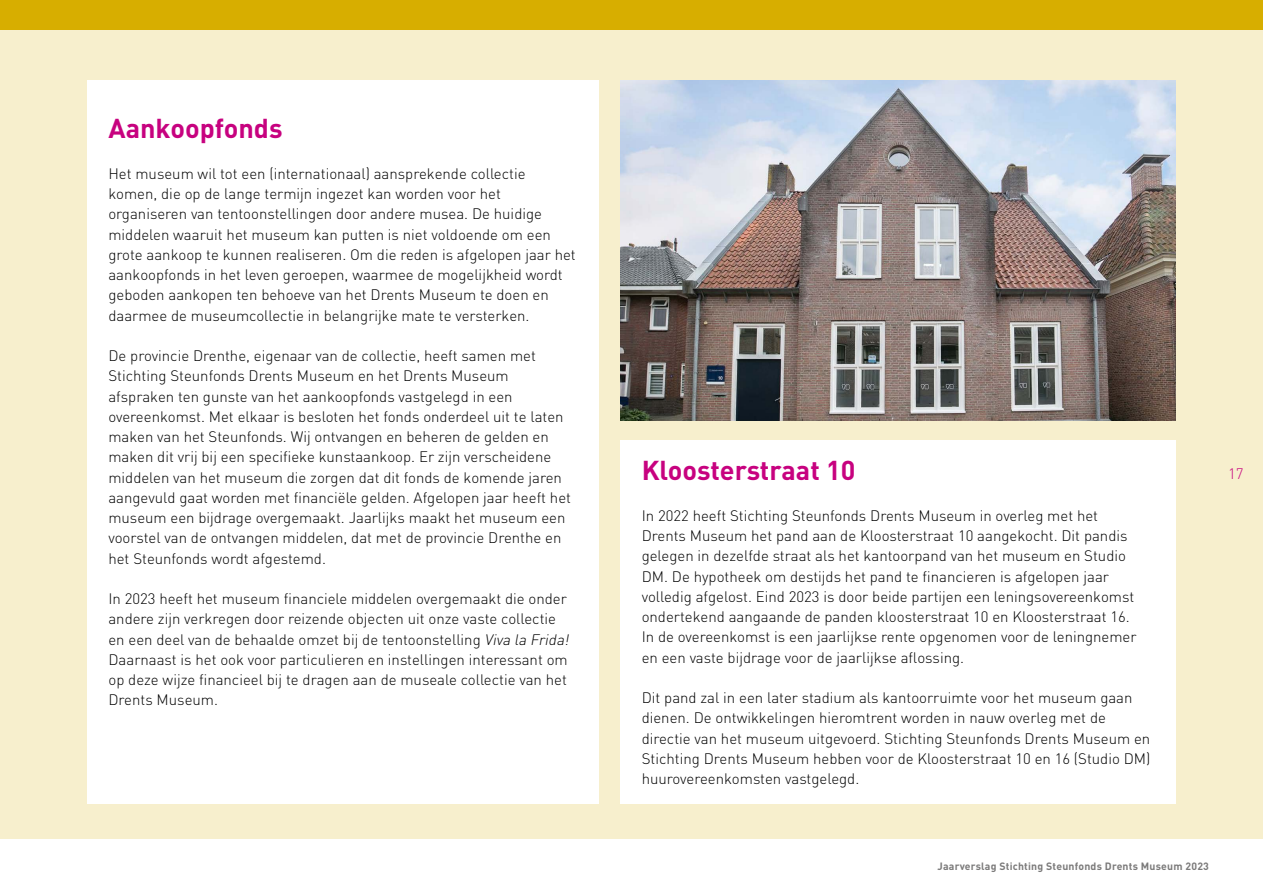
<style>
.page{position:relative;width:1263px;height:893px;background:#fff}
.page>*{position:absolute;margin:0;border:0;box-sizing:border-box;transform-origin:0 0}
.t1{font:700 27px "DINOT";color:#c7027f}
.t2{font:300 15px/20.2px "DINOT";color:#000}
.t3{font:300 15px "DINOT";color:#c7027f}
.t4{font:700 10.5px "DINOT";letter-spacing:.02em;color:#7b7a7a}
.s1{font-style:italic}
</style>
<div class="page">
<div style="left:0;top:0;width:1263px;height:29px;background:#d7ae00"></div>
<div style="left:0;top:29px;width:1263px;height:810px;background:#f7efcd"></div>
<div style="left:620px;top:440px;width:556px;height:364px;background:#fff"></div>
<div style="left:87px;top:80px;width:511px;height:724px;background:#fff"></div>
<img style="left:620px;top:80px;width:556px;height:340px">
<h1 class="t1" style="left:108px;top:110px;width:176px">Aankoopfonds</h1>
<p class="t2" style="left:108px;top:163px;width:469px">Het museum wil tot een (internationaal) aansprekende collectie komen, die op de lange termijn ingezet kan worden voor het organiseren van tentoonstellingen door andere musea. De huidige middelen waaruit het museum kan putten is niet voldoende om een grote aankoop te kunnen realiseren. Om die reden is afgelopen jaar het aankoopfonds in het leven geroepen, waarmee de mogelijkheid wordt geboden aankopen ten behoeve van het Drents Museum te doen en daarmee de museumcollectie in belangrijke mate te versterken.</p>
<p class="t2" style="left:108px;top:345px;width:464px">De provincie Drenthe, eigenaar van de collectie, heeft samen met Stichting Steunfonds Drents Museum en het Drents Museum afspraken ten gunste van het aankoopfonds vastgelegd in een overeenkomst. Met elkaar is besloten het fonds onderdeel uit te laten maken van het Steunfonds. Wij ontvangen en beheren de gelden en maken dit vrij bij een specifieke kunstaankoop. Er zijn verscheidene middelen van het museum die zorgen dat dit fonds de komende jaren aangevuld gaat worden met financiële gelden. Afgelopen jaar heeft het museum een bijdrage overgemaakt. Jaarlijks maakt het museum een voorstel van de ontvangen middelen, dat met de provincie Drenthe en het Steunfonds wordt afgestemd.</p>
<p class="t2" style="left:108px;top:588px;width:465px">In 2023 heeft het museum financiele middelen overgemaakt die onder andere zijn verkregen door reizende objecten uit onze vaste collectie en een deel van de behaalde omzet bij de tentoonstelling <span class="s1">Viva la Frida!<br></span>Daarnaast is het ook voor particulieren en instellingen interessant om op deze wijze financieel bij te dragen aan de museale collectie van het Drents Museum.</p>
<h1 class="t1" style="left:642px;top:452px;width:215px">Kloosterstraat 10</h1>
<p class="t2" style="left:642px;top:505px;width:496px">In 2022 heeft Stichting Steunfonds Drents Museum in overleg met het Drents Museum het pand aan de Kloosterstraat 10 aangekocht. Dit pandis gelegen in dezelfde straat als het kantoorpand van het museum en Studio DM. De hypotheek om destijds het pand te financieren is afgelopen jaar volledig afgelost. Eind 2023 is door beide partijen een leningsovereenkomst ondertekend aangaande de panden kloosterstraat 10 en Kloosterstraat 16.<br>In de overeenkomst is een jaarlijkse rente opgenomen voor de leningnemer en een vaste bijdrage voor de jaarlijkse aflossing.</p>
<p class="t2" style="left:642px;top:687px;width:510px">Dit pand zal in een later stadium als kantoorruimte voor het museum gaan dienen. De ontwikkelingen hieromtrent worden in nauw overleg met de directie van het museum uitgevoerd. Stichting Steunfonds Drents Museum en Stichting Drents Museum hebben voor de Kloosterstraat 10 en 16 (Studio DM) huurovereenkomsten vastgelegd.</p>
<p class="t3" style="left:1228px;top:463px;width:17px">17</p>
<p class="t4" style="left:937px;top:859px;width:273px">Jaarverslag Stichting Steunfonds Drents Museum 2023</p>
</div>
